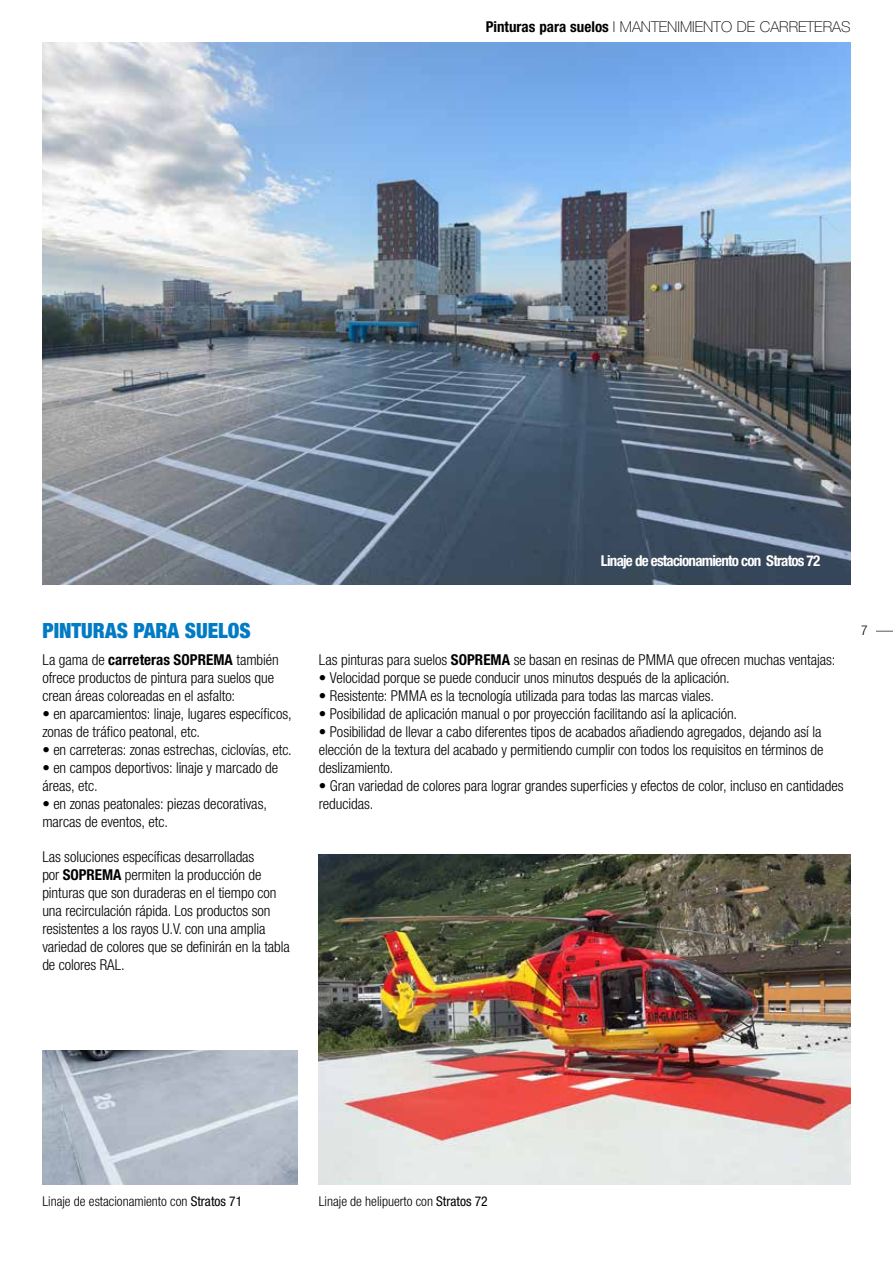
<style>
.page{position:relative;width:893px;height:1263px;background:#fff}
.page>*{position:absolute;margin:0;border:0;box-sizing:border-box;transform-origin:0 0}
.t1{font:900 condensed 21px "Helvetica Neue LT Std";color:#007bc4}
.t2{font:300 condensed 15px/18px "Helvetica Neue LT Std";letter-spacing:-.005em;color:#000}
.t3{font:100 15px "Helvetica Neue LT Std";color:#000}
.t4{font:700 condensed 15px "Helvetica Neue LT Std";letter-spacing:-.05em;color:#fff}
.t5{font:300 condensed 13.5px "Helvetica Neue LT Std";color:#000}
.s1{font-weight:700;font-stretch:condensed}
.s2{font-stretch:expanded}
.s3{font-weight:700}
.s4{font-weight:400}
</style>
<div class="page">
<svg style="left:42px;top:72px;width:1px;height:22px"></svg>
<svg style="left:876px;top:631px;width:17px;height:1px"></svg>
<img style="left:43px;top:42px;width:807px;height:543px">
<img style="left:319px;top:854px;width:531px;height:330px">
<img style="left:42px;top:1050px;width:256px;height:134px">
<p class="t3" style="left:486px;top:18px;width:366px"><span class="s1">Pinturas para suelos</span> <span class="s2">l</span> MANTENIMIENTO DE CARRETERAS</p>
<p class="t4" style="left:601px;top:551px;width:221px">Linaje de estacionamiento con Stratos 72</p>
<h1 class="t1" style="left:42px;top:618px;width:210px">PINTURAS PARA SUELOS</h1>
<p class="t5" style="left:861px;top:622px;width:8px">7</p>
<p class="t2" style="left:42px;top:650px;width:238px">La gama de <span class="s3">carreteras SOPREMA</span> también ofrece productos de pintura para suelos que crean áreas coloreadas en el asfalto:</p>
<p class="t2" style="left:42px;top:704px;width:251px">• en aparcamientos: linaje, lugares específicos, zonas de tráfico peatonal, etc.</p>
<p class="t2" style="left:42px;top:740px;width:251px">• en carreteras: zonas estrechas, ciclovías, etc.</p>
<p class="t2" style="left:42px;top:758px;width:237px">• en campos deportivos: linaje y marcado de áreas, etc.</p>
<p class="t2" style="left:42px;top:794px;width:226px">• en zonas peatonales: piezas decorativas, marcas de eventos, etc.</p>
<p class="t2" style="left:42px;top:847px;width:249px">Las soluciones específicas desarrolladas<br>por <span class="s3">SOPREMA</span> permiten la producción de pinturas que son duraderas en el tiempo con una recirculación rápida. Los productos son resistentes a los rayos U.V. con una amplia variedad de colores que se definirán en la tabla de colores RAL.</p>
<p class="t2" style="left:319px;top:650px;width:518px">Las pinturas para suelos <span class="s3">SOPREMA</span> se basan en resinas de PMMA que ofrecen muchas ventajas:</p>
<p class="t2" style="left:319px;top:668px;width:412px">• Velocidad porque se puede conducir unos minutos después de la aplicación.</p>
<p class="t2" style="left:319px;top:686px;width:397px">• Resistente: PMMA es la tecnología utilizada para todas las marcas viales.</p>
<p class="t2" style="left:319px;top:704px;width:420px">• Posibilidad de aplicación manual o por proyección facilitando así la aplicación.</p>
<p class="t2" style="left:319px;top:722px;width:506px">• Posibilidad de llevar a cabo diferentes tipos de acabados añadiendo agregados, dejando así la elección de la textura del acabado y permitiendo cumplir con todos los requisitos en términos de deslizamiento.</p>
<p class="t2" style="left:319px;top:776px;width:526px">• Gran variedad de colores para lograr grandes superficies y efectos de color, incluso en cantidades reducidas.</p>
<p class="t5" style="left:43px;top:1193px;width:201px">Linaje de estacionamiento con <span class="s4">Stratos 71</span></p>
<p class="t5" style="left:319px;top:1193px;width:170px">Linaje de helipuerto con <span class="s4">Stratos 72</span></p>
</div>
